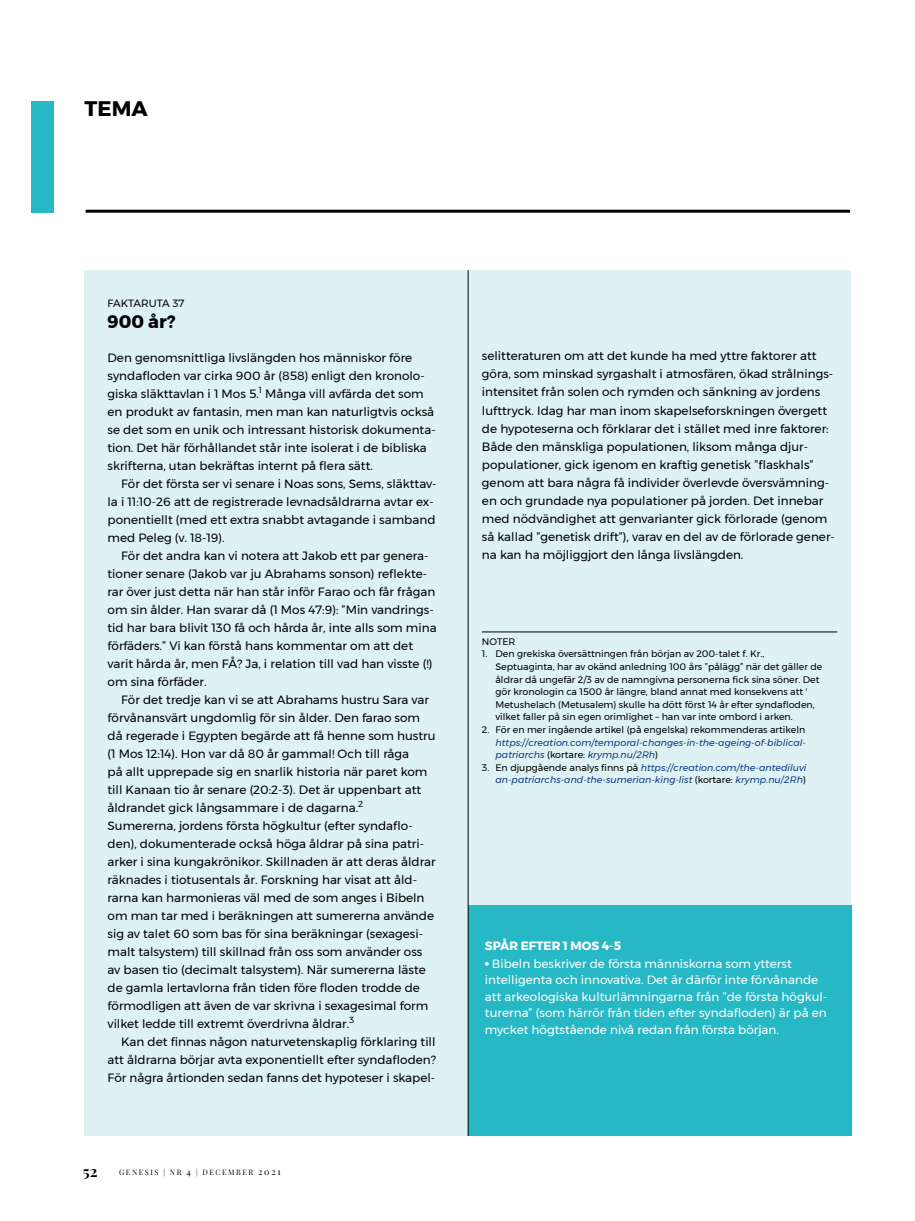
<style>
.page{position:relative;width:915px;height:1221px;background:#fff}
.page>*{position:absolute;margin:0;border:0;box-sizing:border-box;transform-origin:0 0}
.t1{font:700 21px "Montserrat";color:#000}
.t2{font:700 18px "Montserrat";color:#000}
.t3{font:700 15px "Playfair Display";color:#000}
.t4{font:12px/18px "Montserrat";color:#000}
.t5{font:12px/16.5px "Montserrat";color:#fff}
.t6{font:700 12px "Montserrat";color:#fff}
.t7{font:10.5px "Montserrat";color:#000}
.t8{font:9.45px/12.6px "Montserrat";color:#000}
.t9{font:italic 9.45px/12.6px "Montserrat";color:#0e3b84}
.t10{font:7.5px "Playfair Display";letter-spacing:.2em;color:#000}
.s1{font-size:9px}
.s2{font-style:normal;color:#000}
.s3{font-family:"Fira GO";font-weight:800}
</style>
<div class="page">
<hr style="left:86px;top:210px;width:763px;height:3px;background:#000">
<div style="left:32px;top:101px;width:22px;height:112px;background:#27b8c5"></div>
<div style="left:85px;top:270px;width:765px;height:865px;background:#dff2f3"></div>
<hr style="left:482px;top:631px;width:355px;height:1px;background:#000">
<div style="left:468px;top:904px;width:382px;height:231px;background:#27b8c5"></div>
<hr style="left:467px;top:270px;width:1px;height:865px;background:#000">
<h1 class="t1" style="left:85px;top:92px;width:65px">TEMA</h1>
<p class="t7" style="left:107px;top:295px;width:78px">FAKTARUTA 37</p>
<h2 class="t2" style="left:107px;top:307px;width:69px">900 år?</h2>
<p class="t4" style="left:107px;top:348px;width:329px">Den genomsnittliga livslängden hos människor före syndafloden var cirka 900 år (858) enligt den kronolo&shy;giska släkttavlan i 1 Mos 5.<sup>1</sup> Många vill avfärda det som en produkt av fantasin, men man kan naturligtvis också se det som en unik och intressant historisk dokumenta&shy;tion. Det här förhållandet står inte isolerat i de bibliska skrifterna, utan bekräftas internt på flera sätt.</p>
<p class="t4" style="left:107px;top:474px;width:330px;text-indent:14px">För det första ser vi senare i Noas sons, Sems, släkttav&shy;la i 11:10-26 att de registrerade levnadsåldrarna avtar ex&shy;ponentiellt (med ett extra snabbt avtagande i samband med Peleg (v. 18-19).</p>
<p class="t4" style="left:107px;top:546px;width:330px;text-indent:14px">För det andra kan vi notera att Jakob ett par genera&shy;tioner senare (Jakob var ju Abrahams sonson) reflekte&shy;rar över just detta när han står inför Farao och får frågan om sin ålder. Han svarar då (1 Mos 47:9): ”Min vandrings&shy;tid har bara blivit 130 få och hårda år, inte alls som mina förfäders.” Vi kan förstå hans kommentar om att det varit hårda år, men FÅ? Ja, i relation till vad han visste (!) om sina förfäder.</p>
<p class="t4" style="left:107px;top:690px;width:329px;text-indent:14px">För det tredje kan vi se att Abrahams hustru Sara var förvånansvärt ungdomlig för sin ålder. Den farao som då regerade i Egypten begärde att få henne som hustru (1 Mos 12:14). Hon var då 80 år gammal! Och till råga<br>på allt upprepade sig en snarlik historia när paret kom till Kanaan tio år senare (20:2-3). Det är uppenbart att åldrandet gick långsammare i de dagarna.<sup>2<br></sup>Sumererna, jordens första högkultur (efter syndaflo&shy;den), dokumenterade också höga åldrar på sina patri&shy;arker i sina kungakrönikor. Skillnaden är att deras åldrar räknades i tiotusentals år. Forskning har visat att åld&shy;rarna kan harmonieras väl med de som anges i Bibeln om man tar med i beräkningen att sumererna använde sig av talet 60 som bas för sina beräkningar (sexagesi&shy;malt talsystem) till skillnad från oss som använder oss av basen tio (decimalt talsystem). När sumererna läste de gamla lertavlorna från tiden före floden trodde de förmodligen att även de var skrivna i sexagesimal form vilket ledde till extremt överdrivna åldrar.<sup>3</sup></p>
<p class="t4" style="left:107px;top:1032px;width:330px;text-align:justify;text-indent:14px">Kan det finnas någon naturvetenskaplig förklaring till att åldrarna börjar avta exponentiellt efter syndafloden?<br>För några årtionden sedan fanns det hypoteser i skapel-</p>
<p class="t3" style="left:83px;top:1161px;width:16px">52</p>
<p class="t10" style="left:119px;top:1167px;width:163px">GENESIS | NR <span class="s1">4</span> | DECEMBER <span class="s1">2021</span></p>
<p class="t4" style="left:482px;top:347px;width:354px">selitteraturen om att det kunde ha med yttre faktorer att göra, som minskad syrgashalt i atmosfären, ökad strålnings&shy;intensitet från solen och rymden och sänkning av jordens lufttryck. Idag har man inom skapelseforskningen övergett de hypoteserna och förklarar det i stället med inre faktorer:<br>Både den mänskliga populationen, liksom många djur&shy;populationer, gick igenom en kraftig genetisk ”flaskhals” genom att bara några få individer överlevde översvämning&shy;en och grundade nya populationer på jorden. Det innebar med nödvändighet att genvarianter gick förlorade (genom så kallad ”genetisk drift”), varav en del av de förlorade gener&shy;na kan ha möjliggjort den långa livslängden.</p>
<p class="t8" style="left:482px;top:635px;width:35px">NOTER</p>
<p class="t8" style="left:495px;top:647px;width:328px;text-indent:-14px">1. Den grekiska översättningen från början av 200-talet f. Kr., Septuaginta, har av okänd anledning 100 års ”pålägg” när det gäller de åldrar då ungefär 2/3 av de namngivna personerna fick sina söner. Det gör kronologin ca 1500 år längre, bland annat med konsekvens att ' Metushelach (Metusalem) skulle ha dött först 14 år efter syndafloden, vilket faller på sin egen orimlighet – han var inte ombord i arken.</p>
<p class="t8" style="left:482px;top:723px;width:325px">2. För en mer ingående artikel (på engelska) rekommenderas artikeln</p>
<p class="t9" style="left:495px;top:735px;width:312px">https://creation.com/temporal-changes-in-the-ageing-of-biblical&shy;patriarchs <span class="s2">(kortare:</span> krymp.nu/2Rh<span class="s2">)</span></p>
<p class="t9" style="left:482px;top:761px;width:326px;text-align:right"><span class="s2">3. En djupgående analys finns på</span> https://creation.com/the-antediluvi an-patriarchs-and-the-sumerian-king-list <span class="s2">(kortare:</span> krymp.nu/2Rh<span class="s2">)</span></p>
<p class="t6" style="left:485px;top:935px;width:138px">SPÅR EFTER 1 MOS 4-5</p>
<p class="t5" style="left:485px;top:954px;width:344px"><span class="s3">•</span> Bibeln beskriver de första människorna som ytterst intelligenta och innovativa. Det är därför inte förvånande att arkeologiska kulturlämningarna från ”de första högkul&shy;turerna” (som härrör från tiden efter syndafloden) är på en mycket högtstående nivå redan från första början.</p>
</div>
